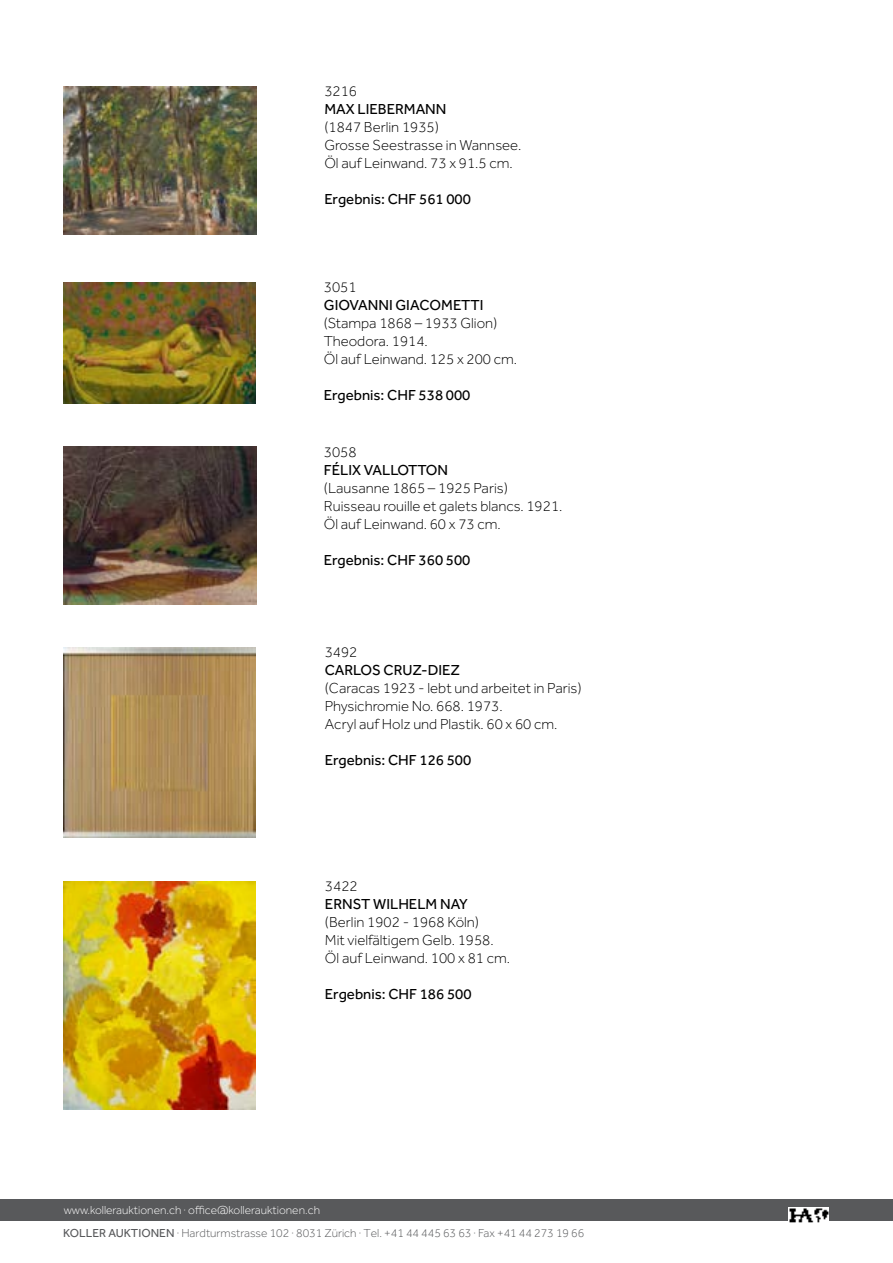
<style>
.page{position:relative;width:893px;height:1263px;background:#fff}
.page>*{position:absolute;margin:0;border:0;box-sizing:border-box;transform-origin:0 0}
.t1{font:300 15px/18px "Effra";color:#000}
.t2{font:15px "Effra";color:#000}
.t3{font:300 12px "Effra";color:#58595b}
.t4{font:300 12px "Effra";color:#fff}
.s1{font-weight:400}
</style>
<div class="page">
<div style="left:0;top:1199px;width:893px;height:22px;background:#58595b"></div>
<img style="left:789px;top:1208px;width:40px;height:15px">
<img style="left:64px;top:86px;width:192px;height:148px">
<img style="left:64px;top:447px;width:193px;height:157px">
<img style="left:63px;top:282px;width:193px;height:121px">
<img style="left:64px;top:648px;width:191px;height:189px">
<img style="left:64px;top:881px;width:191px;height:229px">
<p class="t1" style="left:324px;top:82px;width:34px">3216</p>
<p class="t2" style="left:324px;top:100px;width:124px">MAX LIEBERMANN</p>
<p class="t1" style="left:324px;top:118px;width:199px">(1847 Berlin 1935)<br>Grosse Seestrasse in Wannsee.<br>Öl auf Leinwand. 73 x 91.5 cm.</p>
<p class="t2" style="left:324px;top:190px;width:148px">Ergebnis: CHF 561 000</p>
<p class="t1" style="left:324px;top:278px;width:34px">3051</p>
<p class="t2" style="left:324px;top:296px;width:161px">GIOVANNI GIACOMETTI</p>
<p class="t1" style="left:324px;top:314px;width:195px">(Stampa 1868 – 1933 Glion)<br>Theodora. 1914.<br>Öl auf Leinwand. 125 x 200 cm.</p>
<p class="t2" style="left:324px;top:386px;width:148px">Ergebnis: CHF 538 000</p>
<p class="t1" style="left:324px;top:443px;width:34px">3058</p>
<p class="t2" style="left:324px;top:462px;width:126px">FÉLIX VALLOTTON</p>
<p class="t1" style="left:324px;top:479px;width:240px">(Lausanne 1865 – 1925 Paris)<br>Ruisseau rouille et galets blancs. 1921.<br>Öl auf Leinwand. 60 x 73 cm.</p>
<p class="t2" style="left:324px;top:552px;width:148px">Ergebnis: CHF 360 500</p>
<p class="t1" style="left:325px;top:643px;width:34px">3492</p>
<p class="t2" style="left:325px;top:661px;width:137px">CARLOS CRUZ-DIEZ</p>
<p class="t1" style="left:325px;top:679px;width:258px">(Caracas 1923 - lebt und arbeitet in Paris)<br>Physichromie No. 668. 1973.<br>Acryl auf Holz und Plastik. 60 x 60 cm.</p>
<p class="t2" style="left:325px;top:751px;width:148px">Ergebnis: CHF 126 500</p>
<p class="t1" style="left:325px;top:877px;width:34px">3422</p>
<p class="t2" style="left:325px;top:895px;width:144px">ERNST WILHELM NAY</p>
<p class="t1" style="left:325px;top:913px;width:187px">(Berlin 1902 - 1968 Köln)<br>Mit vielfältigem Gelb. 1958.<br>Öl auf Leinwand. 100 x 81 cm.</p>
<p class="t2" style="left:325px;top:985px;width:148px">Ergebnis: CHF 186 500</p>
<p class="t4" style="left:64px;top:1203px;width:258px">www.kollerauktionen.ch · office@kollerauktionen.ch</p>
<p class="t3" style="left:63px;top:1226px;width:523px"><span class="s1">KOLLER AUKTIONEN</span> · Hardturmstrasse 102 · 8031 Zürich · Tel. +41 44 445 63 63 · Fax +41 44 273 19 66</p>
</div>
